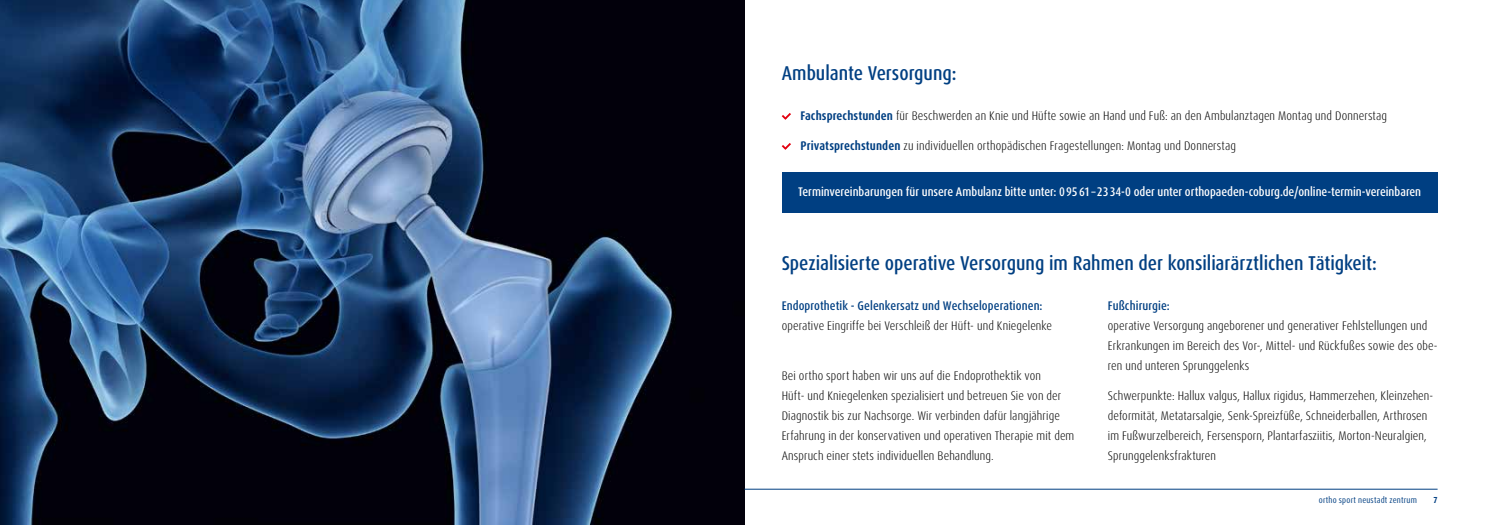
<style>
.page{position:relative;width:1489px;height:525px;background:#fff}
.page>*{position:absolute;margin:0;border:0;box-sizing:border-box;transform-origin:0 0}
.t1{font:500 condensed 20px "Dax OT";color:#003f82}
.t2{font:300 condensed 12.5px/20px "Dax OT";letter-spacing:.01em;color:#000}
.t3{font:500 condensed 12.5px "Dax OT";color:#fff}
.t4{font:500 condensed 12.5px "Dax OT";letter-spacing:.01em;color:#003f82}
.t5{font:condensed 8.75px "Dax OT";letter-spacing:.02em;color:#003f82}
.t6{font:700 condensed 8.75px "Dax OT";color:#003f82}
.s1{font-weight:700;color:#003f82}
</style>
<div class="page">
<img style="left:0;top:0;width:744px;height:524px">
<hr style="left:744px;top:488px;width:693px;height:1px;background:#003f82">
<svg style="left:781px;top:113px;width:10px;height:7px"></svg>
<svg style="left:781px;top:143px;width:10px;height:7px"></svg>
<div style="left:781px;top:172px;width:656px;height:40px;background:#003f82"></div>
<h1 class="t1" style="left:781px;top:60px;width:176px">Ambulante Versorgung:</h1>
<p class="t2" style="left:800px;top:106px;width:588px"><span class="s1">Fachsprechstunden</span> für Beschwerden an Knie und Hüfte sowie an Hand und Fuß: an den Ambulanztagen Montag und Donnerstag</p>
<p class="t2" style="left:800px;top:136px;width:437px"><span class="s1">Privatsprechstunden</span> zu individuellen orthopädischen Fragestellungen: Montag und Donnerstag</p>
<p class="t3" style="left:798px;top:184px;width:624px">Terminvereinbarungen für unsere Ambulanz bitte unter: 09561–2334-0 oder unter orthopaeden-coburg.de/online-termin-vereinbaren</p>
<h1 class="t1" style="left:781px;top:250px;width:596px">Spezialisierte operative Versorgung im Rahmen der konsiliarärztlichen Tätigkeit:</h1>
<p class="t4" style="left:781px;top:297px;width:262px">Endoprothetik - Gelenkersatz und Wechseloperationen:</p>
<p class="t2" style="left:781px;top:316px;width:272px">operative Eingriffe bei Verschleiß der Hüft- und Kniegelenke</p>
<p class="t2" style="left:781px;top:366px;width:294px">Bei ortho sport haben wir uns auf die Endoprothektik von<br>Hüft- und Kniegelenken spezialisiert und betreuen Sie von der Diagnostik bis zur Nachsorge. Wir verbinden dafür langjährige Erfahrung in der konservativen und operativen Therapie mit dem Anspruch einer stets individuellen Behandlung.</p>
<p class="t4" style="left:1107px;top:297px;width:63px">Fußchirurgie:</p>
<p class="t2" style="left:1107px;top:316px;width:331px">operative Versorgung angeborener und generativer Fehlstellungen und<br>Erkrankungen im Bereich des Vor-, Mittel- und Rückfußes sowie des obe&shy;ren und unteren Sprunggelenks</p>
<p class="t2" style="left:1107px;top:386px;width:327px">Schwerpunkte: Hallux valgus, Hallux rigidus, Hammerzehen, Kleinzehen&shy;deformität, Metatarsalgie, Senk-Spreizfüße, Schneiderballen, Arthrosen im Fußwurzelbereich, Fersensporn, Plantarfasziitis, Morton-Neuralgien, Sprunggelenksfrakturen</p>
<p class="t5" style="left:1318px;top:494px;width:100px">ortho sport neustadt zentrum</p>
<p class="t6" style="left:1433px;top:494px;width:6px">7</p>
</div>
